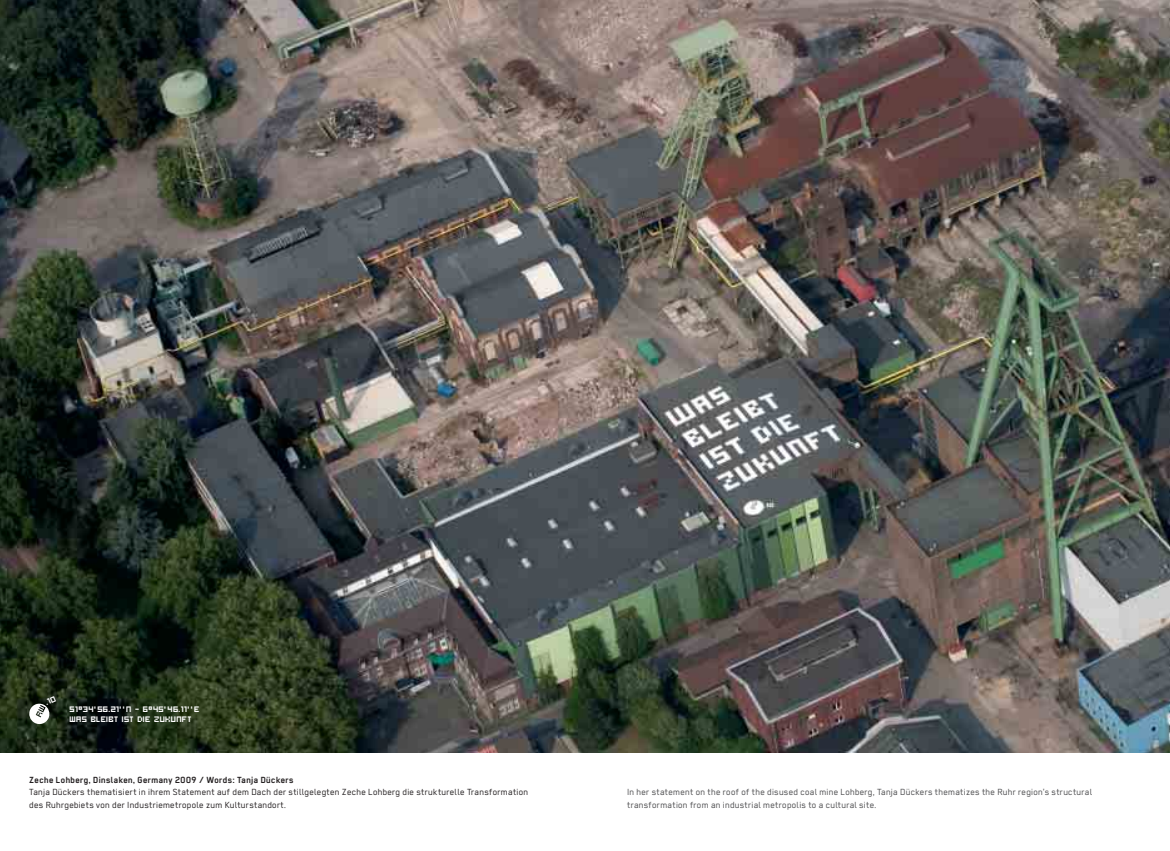
<style>
.page{position:relative;width:1170px;height:851px;background:#fff}
.page>*{position:absolute;margin:0;border:0;box-sizing:border-box;transform-origin:0 0}
.t1{font:10px/12.5px "Regular";letter-spacing:.02em;color:#231f20}
.t2{font:10px/12.5px "Regular";letter-spacing:.02em;color:#4c4c4e}
.t3{font:700 10px "Regular";letter-spacing:.015em;color:#231f20}
.t4{font:8.88px/10.5px "Hooge 0555";color:#fff}
</style>
<div class="page">
<img style="left:1px;top:0;width:1168px;height:752px">
<svg style="left:28px;top:696px;width:28px;height:29px"></svg>
<p class="t4" style="left:70px;top:704px;width:132px">51¤34‘56.21‘‘N – 6¤45‘46.11‘‘E<br>WAS BLEIBT IST DIE ZUKUNFT</p>
<p class="t3" style="left:29px;top:776px;width:266px">Zeche Lohberg, Dinslaken, Germany 2009 / Words: Tanja Dückers</p>
<p class="t1" style="left:29px;top:786px;width:500px">Tanja Dückers thematisiert in ihrem Statement auf dem Dach der stillgelegten Zeche Lohberg die strukturelle Transformation des Ruhrgebiets von der Industriemetropole zum Kulturstandort.</p>
<p class="t2" style="left:627px;top:786px;width:466px">In her statement on the roof of the disused coal mine Lohberg, Tanja Dückers thematizes the Ruhr region’s structural transformation from an industrial metropolis to a cultural site.</p>
</div>
